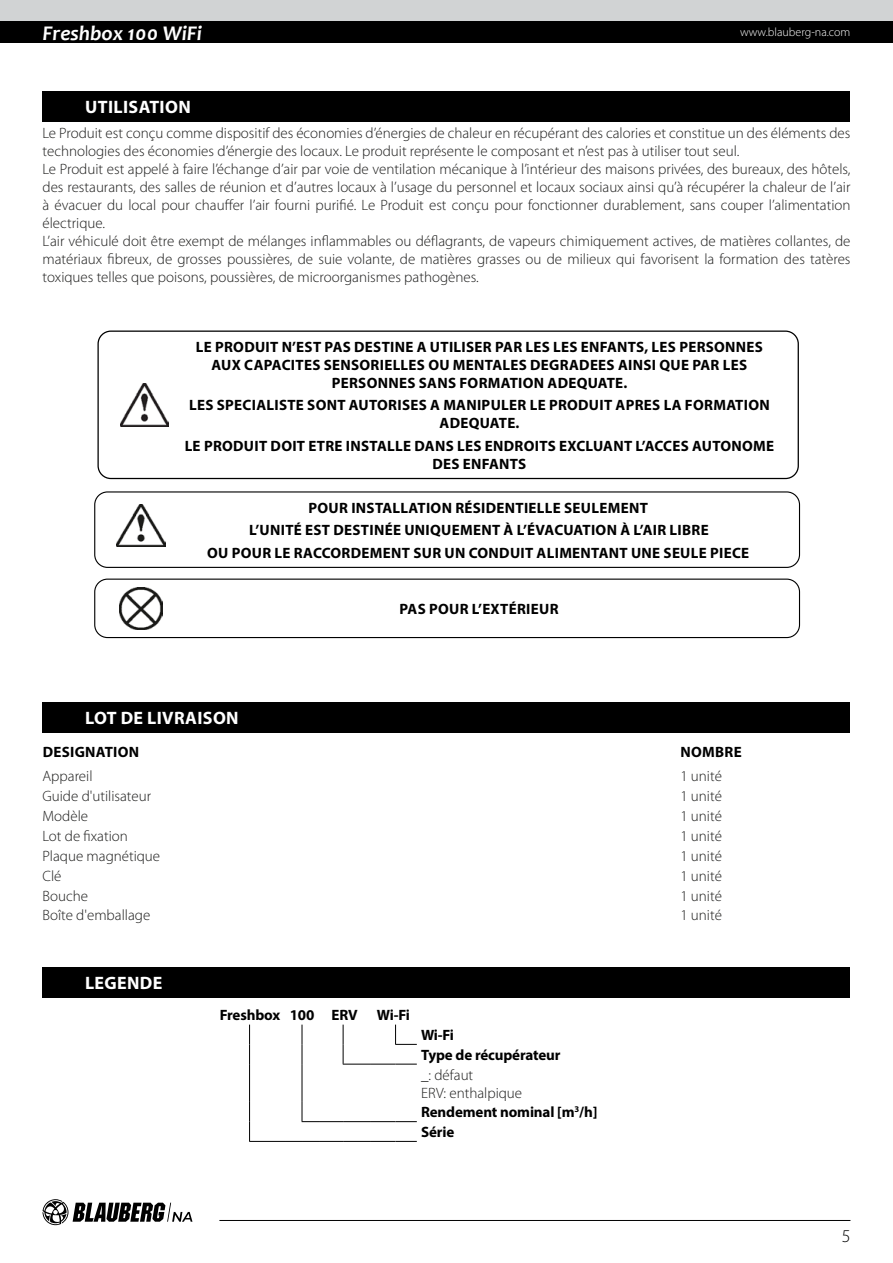
<style>
.page{position:relative;width:893px;height:1263px;background:#fff}
.page>*{position:absolute;margin:0;border:0;box-sizing:border-box;transform-origin:0 0}
.t1{font:italic 700 21px "Candara";color:#fff}
.t2{font:700 18px "Myriad Pro";letter-spacing:.02em;color:#fff}
.t3{font:300 18px "Myriad Pro";color:#000}
.t4{font:300 15px/18px "Myriad Pro";color:#1c1c1b}
.t5{font:700 15px/18px "Myriad Pro";letter-spacing:.02em;color:#000;text-align:center}
.t6{font:700 15px/19.8px "Myriad Pro";letter-spacing:-.01em;color:#000}
.t7{font:300 12px "Myriad Pro";color:#fff}
</style>
<div class="page">
<div style="left:0;top:0;width:893px;height:21px;background:#d1d3d4"></div>
<div style="left:0;top:21px;width:893px;height:22px;background:#000"></div>
<svg style="left:43px;top:1199px;width:149px;height:26px"></svg>
<hr style="left:219px;top:1220px;width:631px;height:1px;background:#000">
<div style="left:97px;top:330px;width:702px;height:149px;border:1px solid #000;border-radius:13px"></div>
<img style="left:120px;top:384px;width:49px;height:42px">
<div style="left:43px;top:702px;width:807px;height:31px;background:#000"></div>
<div style="left:42px;top:967px;width:808px;height:31px;background:#000"></div>
<svg style="left:249px;top:1024px;width:1px;height:40px"></svg>
<hr style="left:249px;top:1064px;width:1px;height:38px;background:#000">
<svg style="left:249px;top:1102px;width:1px;height:39px"></svg>
<hr style="left:249px;top:1141px;width:36px;height:1px;background:#000">
<svg style="left:285px;top:1141px;width:132px;height:1px"></svg>
<svg style="left:302px;top:1024px;width:1px;height:40px"></svg>
<hr style="left:302px;top:1064px;width:1px;height:38px;background:#000">
<svg style="left:302px;top:1102px;width:115px;height:20px"></svg>
<svg style="left:343px;top:1024px;width:74px;height:41px"></svg>
<div style="left:94px;top:491px;width:706px;height:77px;border:1px solid #000;border-radius:13px"></div>
<img style="left:117px;top:504px;width:48px;height:43px">
<div style="left:94px;top:579px;width:706px;height:59px;border:1px solid #000;border-radius:13px"></div>
<img style="left:120px;top:587px;width:42px;height:43px">
<div style="left:43px;top:91px;width:807px;height:31px;background:#000"></div>
<h1 class="t1" style="left:43px;top:20px;width:161px">Freshbox 100 WiFi</h1>
<p class="t7" style="left:740px;top:26px;width:112px">www.blauberg-na.com</p>
<p class="t2" style="left:85px;top:95px;width:107px">UTILISATION</p>
<p class="t4" style="left:43px;top:124px;width:809px">Le Produit est conçu comme dispositif des économies d’énergies de chaleur en récupérant des calories et constitue un des éléments des technologies des économies d’énergie des locaux. Le produit représente le composant et n’est pas à utiliser tout seul.<br>Le Produit est appelé à faire l’échange d’air par voie de ventilation mécanique à l’intérieur des maisons privées, des bureaux, des hôtels, des restaurants, des salles de réunion et d’autres locaux à l’usage du personnel et locaux sociaux ainsi qu’à récupérer la chaleur de l’air à évacuer du local pour chauffer l’air fourni purifié. Le Produit est conçu pour fonctionner durablement, sans couper l’alimentation électrique.<br>L’air véhiculé doit être exempt de mélanges inflammables ou déflagrants, de vapeurs chimiquement actives, de matières collantes, de matériaux fibreux, de grosses poussières, de suie volante, de matières grasses ou de milieux qui favorisent la formation des tatères toxiques telles que poisons, poussières, de microorganismes pathogènes.</p>
<p class="t5" style="left:196px;top:338px;width:569px">LE PRODUIT N’EST PAS DESTINE A UTILISER PAR LES LES ENFANTS, LES PERSONNES<br>AUX CAPACITES SENSORIELLES OU MENTALES DEGRADEES AINSI QUE PAR LES<br>PERSONNES SANS FORMATION ADEQUATE.</p>
<p class="t5" style="left:189px;top:396px;width:582px">LES SPECIALISTE SONT AUTORISES A MANIPULER LE PRODUIT APRES LA FORMATION<br>ADEQUATE.</p>
<p class="t5" style="left:185px;top:436px;width:591px">LE PRODUIT DOIT ETRE INSTALLE DANS LES ENDROITS EXCLUANT L’ACCES AUTONOME<br>DES ENFANTS</p>
<p class="t5" style="left:207px;top:496px;width:544px;line-height:22.2px">POUR INSTALLATION RÉSIDENTIELLE SEULEMENT<br>L’UNITÉ EST DESTINÉE UNIQUEMENT À L’ÉVACUATION À L’AIR LIBRE<br>OU POUR LE RACCORDEMENT SUR UN CONDUIT ALIMENTANT UNE SEULE PIECE</p>
<p class="t2" style="left:85px;top:706px;width:155px">LOT DE LIVRAISON</p>
<p class="t5" style="left:399px;top:599px;width:161px">PAS POUR L’EXTÉRIEUR</p>
<p class="t5" style="left:43px;top:743px;width:98px">DESIGNATION</p>
<p class="t5" style="left:680px;top:743px;width:63px">NOMBRE</p>
<p class="t4" style="left:43px;top:768px;width:51px">Appareil</p>
<p class="t4" style="left:680px;top:768px;width:43px">1 unité</p>
<p class="t4" style="left:43px;top:787px;width:110px">Guide d'utilisateur</p>
<p class="t4" style="left:680px;top:787px;width:43px">1 unité</p>
<p class="t4" style="left:43px;top:807px;width:47px">Modèle</p>
<p class="t4" style="left:680px;top:807px;width:43px">1 unité</p>
<p class="t4" style="left:43px;top:827px;width:87px">Lot de fixation</p>
<p class="t4" style="left:680px;top:827px;width:43px">1 unité</p>
<p class="t4" style="left:43px;top:847px;width:119px">Plaque magnétique</p>
<p class="t4" style="left:680px;top:847px;width:43px">1 unité</p>
<p class="t4" style="left:43px;top:867px;width:21px">Clé</p>
<p class="t4" style="left:680px;top:867px;width:43px">1 unité</p>
<p class="t4" style="left:43px;top:887px;width:47px">Bouche</p>
<p class="t4" style="left:680px;top:887px;width:43px">1 unité</p>
<p class="t4" style="left:43px;top:907px;width:109px">Boîte d'emballage</p>
<p class="t4" style="left:680px;top:907px;width:43px">1 unité</p>
<p class="t2" style="left:85px;top:971px;width:79px">LEGENDE</p>
<p class="t6" style="left:220px;top:1005px;width:139px">Freshbox 100 ERV</p>
<p class="t5" style="left:377px;top:1006px;width:34px">Wi-Fi</p>
<p class="t6" style="left:421px;top:1025px;width:141px">Wi-Fi<br>Type de récupérateur</p>
<p class="t4" style="left:421px;top:1066px;width:103px">_: défaut<br>ERV: enthalpique</p>
<p class="t6" style="left:421px;top:1102px;width:178px">Rendement nominal [m<sup>3</sup>/h]<br>Série</p>
<p class="t3" style="left:842px;top:1226px;width:10px">5</p>
</div>
